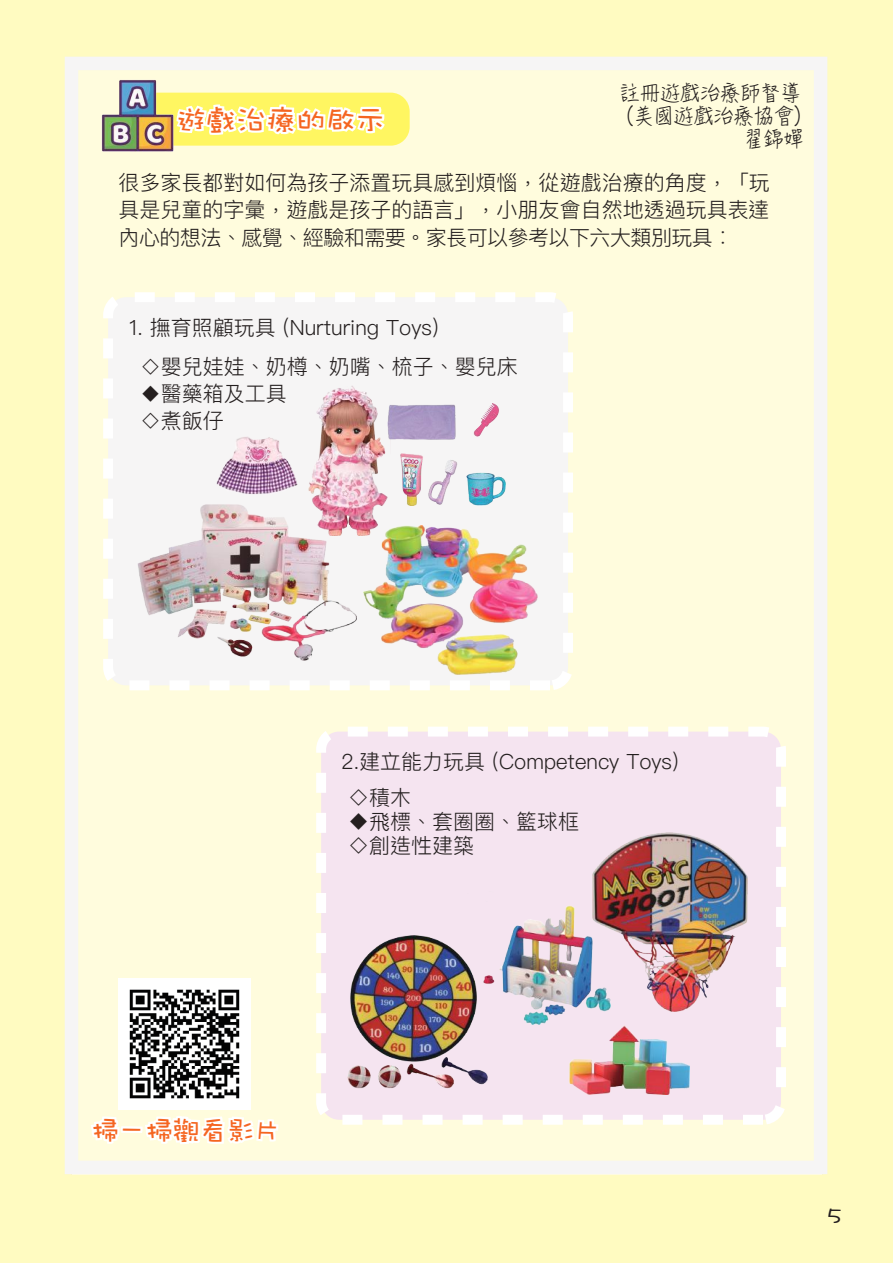
<style>
.page{position:relative;width:893px;height:1263px;background:#fffbc1}
.page>*{position:absolute;margin:0;border:0;box-sizing:border-box;transform-origin:0 0}
.t1{font:31.5px "DF Wa Wa TC W5";letter-spacing:-.05em;color:#f56521}
.t2{font:28.5px "DF Wa Wa TC W5";letter-spacing:-.05em;color:#f56521}
.t3{font:21.45px "DF Wa Wa TC W5";color:#241f1f;scale:1.19 1}
.t4{font:300 21px/27px "Ping Fang HK";color:#241f1f}
.t5{font:19.5px/23.4px "Hanzi Pen TC W3";color:#241f1f;text-align:right}
.s1{font-size:20.25px}
</style>
<div class="page">
<div style="left:72px;top:69px;width:750px;height:1106px;background:#fffcdd"></div>
<div style="left:65px;top:57px;width:762px;height:1117px;border:14px solid #f6f5f5"></div>
<div style="left:108px;top:297px;width:460px;height:388px;background:#f6f5f5;border-radius:18px"></div>
<div style="left:103px;top:292px;width:470px;height:398px;border:10px dashed #fff;border-radius:18px"></div>
<div style="left:321px;top:732px;width:460px;height:388px;background:#f5e4f0;border-radius:18px"></div>
<div style="left:316px;top:727px;width:470px;height:398px;border:10px dashed #fff;border-radius:18px"></div>
<img style="left:347px;top:935px;width:140px;height:153px">
<img style="left:592px;top:833px;width:155px;height:179px">
<img style="left:569px;top:1026px;width:120px;height:68px">
<img style="left:461px;top:891px;width:150px;height:134px">
<img style="left:137px;top:504px;width:220px;height:157px">
<img style="left:363px;top:525px;width:175px;height:149px">
<img style="left:303px;top:386px;width:88px;height:149px">
<img style="left:387px;top:404px;width:118px;height:102px">
<img style="left:216px;top:437px;width:81px;height:57px">
<div style="left:138px;top:93px;width:272px;height:53px;background:#fff661;border-radius:19px"></div>
<svg style="left:174px;top:56px;width:213px;height:79px"></svg>
<img style="left:101px;top:80px;width:73px;height:71px">
<img style="left:119px;top:978px;width:131px;height:131px">
<svg style="left:91px;top:1116px;width:188px;height:28px"></svg>
<h1 class="t1" style="left:176px;top:101px;width:213px">遊戲治療的啟示</h1>
<p class="t5" style="left:620px;top:80px;width:185px">註冊遊戲治療師督導(美國遊戲治療協會)翟錦嬋</p>
<p class="t4" style="left:119px;top:169px;width:652px;text-align:justify">很多家長都對如何為孩子添置玩具感到煩惱，從遊戲治療的角度，「玩具是兒童的字彙，遊戲是孩子的語言」，小朋友會自然地透過玩具表達內心的想法、感覺、經驗和需要。家長可以參考以下六大類別玩具︰</p>
<p class="t4" style="left:141px;top:308px;width:379px;line-height:38.5px;text-indent:-11px">1. 撫育照顧玩具 (Nurturing Toys)<br><span class="s1">◇</span>嬰兒娃娃、奶樽、奶嘴、梳子、嬰兒床</p>
<p class="t4" style="left:141px;top:380px;width:148px"><span class="s1">◆</span>醫藥箱及工具<span class="s1">◇</span>煮飯仔</p>
<p class="t4" style="left:348px;top:743px;width:332px;line-height:36px;text-indent:-7px">2.建立能力玩具 (Competency Toys) ◇積木</p>
<p class="t4" style="left:348px;top:809px;width:233px;line-height:24px">◆飛標、套圈圈、籃球框◇創造性建築</p>
<h2 class="t2" style="left:91px;top:1113px;width:192px">掃一掃觀看影片</h2>
<p class="t3" style="left:825px;top:1203px;width:16px">5</p>
</div>
